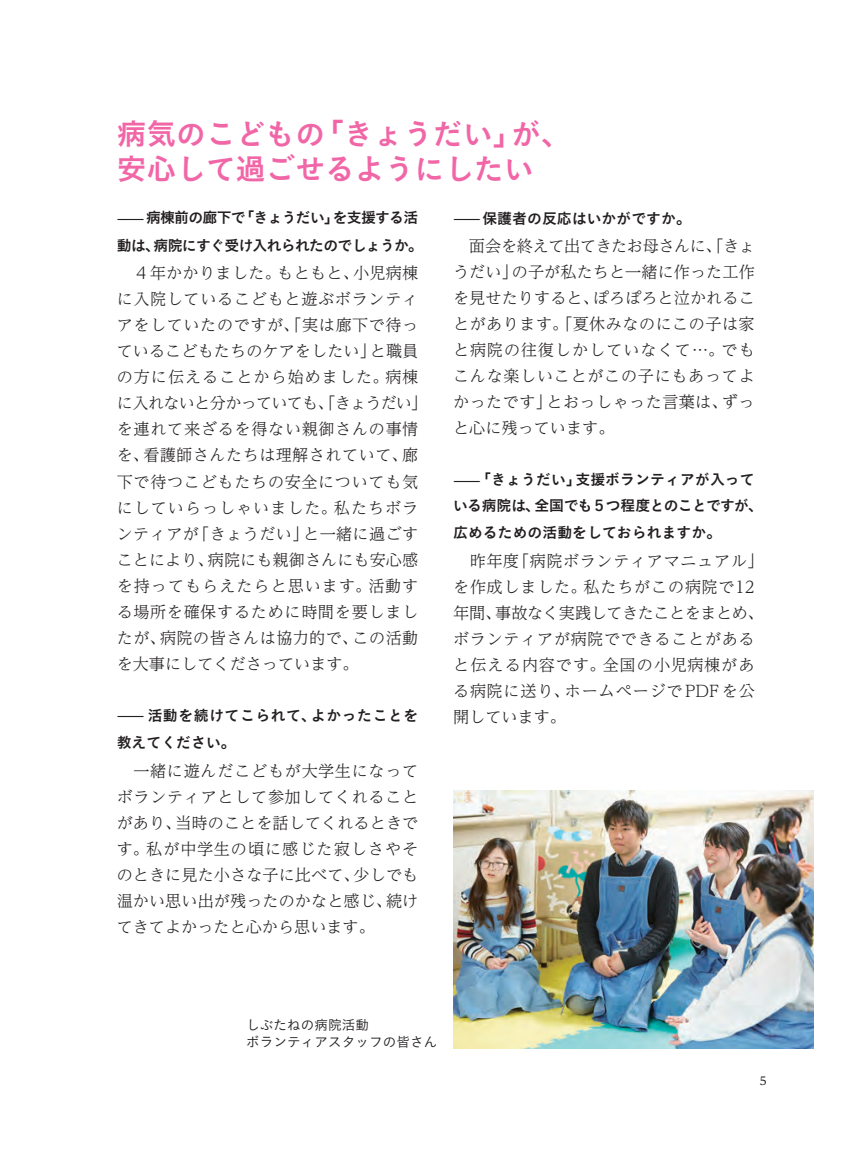
<style>
.page{position:relative;width:864px;height:1171px;background:#fff}
.page>*{position:absolute;margin:0;border:0;box-sizing:border-box;transform-origin:0 0}
.t1{font:29.75px/34.6px "Koburina Go Std W6";color:#f166a7}
.t2{font:300 16.1px/26.1px "UD Reimin Pr 6";letter-spacing:.03em;color:#231f20}
.t3{font:14.88px/26.6px "Koburina Go Std W6";color:#231f20}
.t4{font:14.88px/27.1px "Koburina Go Std W6";letter-spacing:-.05em;color:#231f20}
.t5{font:14.88px/27.1px "Koburina Go Std W6";letter-spacing:.035em;color:#231f20}
.t6{font:13.65px/17.3px "Koburina Go Std W3";color:#231f20}
.t7{font:500 11.2px "UD Reimin Pr 6";color:#231f20}
.s1{font-family:"DIN";font-size:16.62px}
</style>
<div class="page">
<img style="left:453px;top:791px;width:360px;height:258px">
<hr style="left:0;top:64px;width:50px;height:1px;background:#000">
<hr style="left:814px;top:64px;width:49px;height:1px;background:#000">
<hr style="left:0;top:1106px;width:50px;height:1px;background:#000">
<hr style="left:814px;top:1106px;width:49px;height:1px;background:#000">
<hr style="left:64px;top:0;width:1px;height:50px;background:#000">
<hr style="left:64px;top:1121px;width:1px;height:50px;background:#000">
<hr style="left:798px;top:0;width:1px;height:50px;background:#000">
<hr style="left:798px;top:1121px;width:1px;height:50px;background:#000">
<hr style="left:15px;top:49px;width:49px;height:1px;background:#000">
<hr style="left:799px;top:49px;width:49px;height:1px;background:#000">
<hr style="left:15px;top:1121px;width:49px;height:1px;background:#000">
<hr style="left:799px;top:1121px;width:49px;height:1px;background:#000">
<hr style="left:49px;top:15px;width:1px;height:49px;background:#000">
<hr style="left:49px;top:1106px;width:1px;height:50px;background:#000">
<hr style="left:813px;top:15px;width:1px;height:49px;background:#000">
<hr style="left:813px;top:1106px;width:1px;height:50px;background:#000">
<div style="left:418px;top:11px;width:27px;height:27px;border:2px solid #fff;border-radius:50%"></div>
<hr style="left:382px;top:24px;width:99px;height:2px;background:#fff">
<hr style="left:430px;top:0;width:3px;height:50px;background:#fff">
<div style="left:419px;top:12px;width:25px;height:25px;border:1px solid #000;border-radius:50%"></div>
<hr style="left:382px;top:25px;width:99px;height:1px;background:#000">
<hr style="left:431px;top:0;width:1px;height:50px;background:#000">
<div style="left:418px;top:1132px;width:27px;height:27px;border:2px solid #fff;border-radius:50%"></div>
<hr style="left:382px;top:1145px;width:99px;height:2px;background:#fff">
<hr style="left:430px;top:1121px;width:3px;height:50px;background:#fff">
<div style="left:419px;top:1133px;width:25px;height:26px;border:1px solid #000;border-radius:50%"></div>
<hr style="left:382px;top:1146px;width:99px;height:1px;background:#000">
<hr style="left:431px;top:1121px;width:1px;height:50px;background:#000">
<div style="left:11px;top:572px;width:27px;height:27px;border:2px solid #fff;border-radius:50%"></div>
<hr style="left:0;top:584px;width:50px;height:2px;background:#fff">
<hr style="left:24px;top:536px;width:2px;height:99px;background:#fff">
<div style="left:12px;top:573px;width:25px;height:25px;border:1px solid #000;border-radius:50%"></div>
<hr style="left:0;top:585px;width:50px;height:1px;background:#000">
<hr style="left:25px;top:536px;width:1px;height:99px;background:#000">
<div style="left:825px;top:572px;width:27px;height:27px;border:2px solid #fff;border-radius:50%"></div>
<hr style="left:814px;top:584px;width:49px;height:2px;background:#fff">
<hr style="left:837px;top:536px;width:2px;height:99px;background:#fff">
<div style="left:826px;top:573px;width:25px;height:25px;border:1px solid #000;border-radius:50%"></div>
<hr style="left:814px;top:585px;width:49px;height:1px;background:#000">
<hr style="left:838px;top:536px;width:1px;height:99px;background:#000">
<h1 class="t1" style="left:117px;top:118px;width:455px">病気のこどもの「きょうだい」が、安心して過ごせるようにしたい</h1>
<p class="t4" style="left:117px;top:205px;width:308px"><span class="s1">––––</span> 病棟前の廊下で「きょうだい」を支援する活動は、病院にすぐ受け入れられたのでしょうか。</p>
<p class="t2" style="left:117px;top:259px;width:312px">　４年かかりました。もともと、小児病棟に入院しているこどもと遊ぶボランティアをしていたのですが、｢実は廊下で待っているこどもたちのケアをしたい」と職員の方に伝えることから始めました。病棟に入れないと分かっていても、「きょうだい」を連れて来ざるを得ない親御さんの事情を、看護師さんたちは理解されていて、廊下で待つこどもたちの安全についても気にしていらっしゃいました。私たちボランティアが「きょうだい」と一緒に過ごすことにより、病院にも親御さんにも安心感を持ってもらえたらと思います。活動する場所を確保するために時間を要しましたが、病院の皆さんは協力的で、この活動を大事にしてくださっています。</p>
<p class="t5" style="left:117px;top:702px;width:303px"><span class="s1">––––</span> 活動を続けてこられて、よかったことを教えてください。</p>
<p class="t2" style="left:117px;top:757px;width:303px;text-align:justify">　一緒に遊んだこどもが大学生になってボランティアとして参加してくれることがあり、当時のことを話してくれるときです。私が中学生の頃に感じた寂しさやそのときに見た小さな子に比べて、少しでも温かい思い出が残ったのかなと感じ、続けてきてよかったと心から思います。</p>
<p class="t3" style="left:453px;top:205px;width:239px"><span class="s1">––––</span>保護者の反応はいかがですか。</p>
<p class="t2" style="left:453px;top:232px;width:303px;text-align:justify">　面会を終えて出てきたお母さんに、「きょうだい」の子が私たちと一緒に作った工作を見せたりすると、ぽろぽろと泣かれることがあります。「夏休みなのにこの子は家と病院の往復しかしていなくて…。でもこんな楽しいことがこの子にもあってよかったです」とおっしゃった言葉は、ずっと心に残っています。</p>
<p class="t3" style="left:453px;top:467px;width:311px"><span class="s1">––––</span>「きょうだい」支援ボランティアが入っている病院は、全国でも５つ程度とのことですが、広めるための活動をしておられますか。</p>
<p class="t2" style="left:453px;top:547px;width:312px">　昨年度「病院ボランティアマニュアル」を作成しました。私たちがこの病院で12年間、事故なく実践してきたことをまとめ、ボランティアが病院でできることがあると伝える内容です。全国の小児病棟がある病院に送り、ホームぺージでPDFを公開しています。</p>
<p class="t6" style="left:246px;top:1016px;width:192px">しぶたねの病院活動<br>ボランティアスタッフの皆さん</p>
<p class="t7" style="left:759px;top:1072px;width:8px">5</p>
</div>
